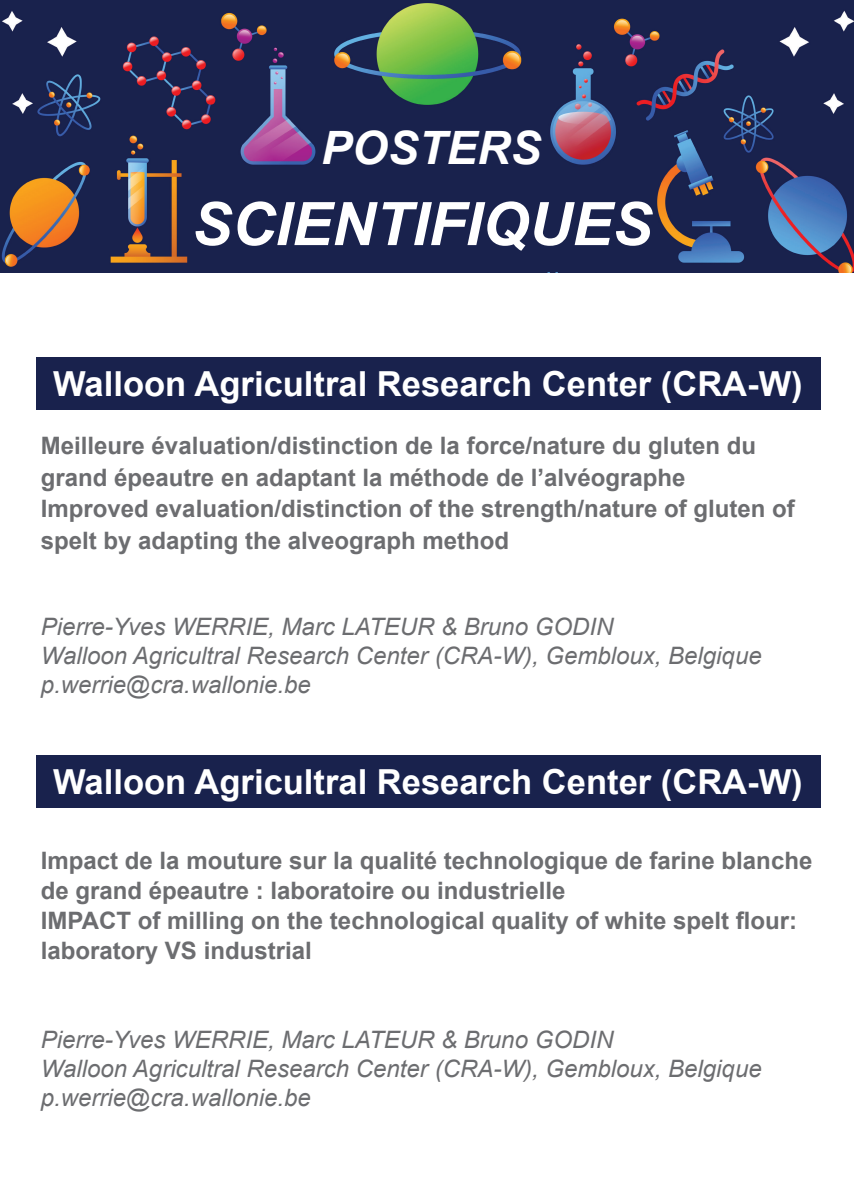
<style>
.page{position:relative;width:854px;height:1202px;background:#fff}
.page>*{position:absolute;margin:0;border:0;box-sizing:border-box;transform-origin:0 0}
.t1{font:italic 700 60px "Arial";color:#fff}
.t2{font:italic 700 46px "Arial";color:#fff}
.t3{font:700 34.5px "Arial";color:#fff}
.t4{font:700 24px/31.5px "Arial";color:#6c6d70}
.t5{font:italic 24px/28.8px "Arial";color:#6c6d70}
</style>
<div class="page">
<div style="left:36px;top:357px;width:783px;height:52px;background:#19224d"></div>
<div style="left:36px;top:756px;width:783px;height:52px;background:#19224d"></div>
<img style="left:0;top:0;width:853px;height:272px">
<div style="left:317px;top:121px;width:222px;height:42px;background:#19224d"></div>
<div style="left:320px;top:130px;width:221px;height:62px;background:#19224d"></div>
<div style="left:188px;top:175px;width:468px;height:97px;background:#19224d"></div>
<div style="left:187px;top:174px;width:469px;height:98px;border:1px solid #19224d"></div>
<h2 class="t2" style="left:321px;top:117px;width:221px">POSTERS</h2>
<h1 class="t1" style="left:192px;top:184px;width:462px">SCIENTIFIQUES</h1>
<h3 class="t3" style="left:53px;top:361px;width:750px">Walloon Agricultral Research Center (CRA W- (</h3>
<p class="t4" style="left:41px;top:431px;width:755px">Meilleure évaluation/distinction de la force/nature du gluten du grand épeautre en adaptant la méthode de ’l alvéographe Improved evaluation/distinction of the strength/nature of gluten of spelt by adapting the alveograph method</p>
<p class="t5" style="left:41px;top:613px;width:722px">Pierre-Yves WERRIE, Marc LATEUR &amp; Bruno GODIN<br>Walloon Agricultral Research Center (CRA W- ,) Gembloux, Belgique .p werrie@cra.wallonie.be</p>
<h3 class="t3" style="left:53px;top:759px;width:750px">Walloon Agricultral Research Center (CRA W- (</h3>
<p class="t4" style="left:41px;top:846px;width:772px;line-height:30px">Impact de la mouture sur la qualité technologique de farine blanche de grand épeautre : laboratoire ou industrielle<br>IMPACT of milling on the technological quality of white spelt flour: laboratory VS industrial</p>
<p class="t5" style="left:41px;top:1025px;width:722px">Pierre-Yves WERRIE, Marc LATEUR &amp; Bruno GODIN<br>Walloon Agricultral Research Center (CRA W- ,) Gembloux, Belgique .p werrie@cra.wallonie.be</p>
</div>
